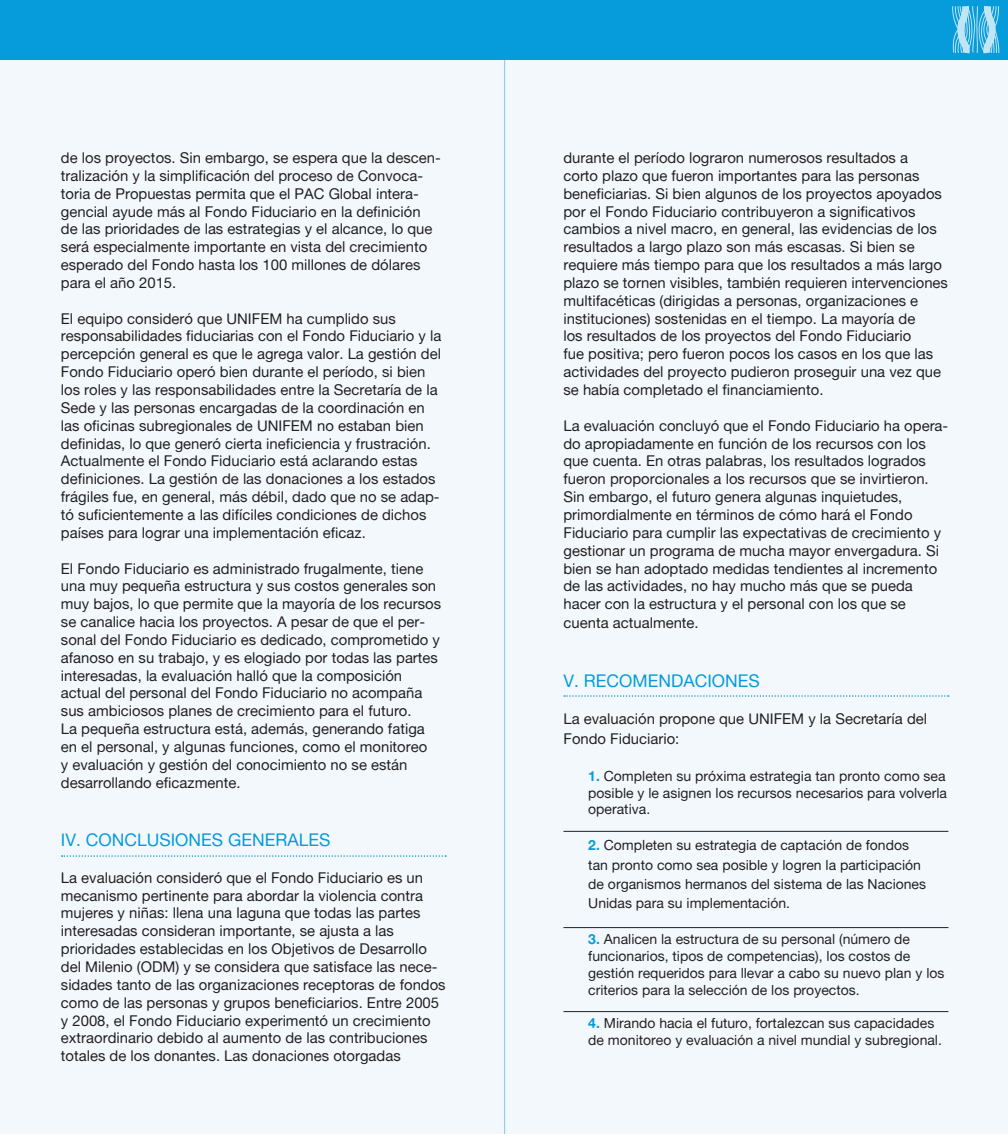
<style>
.page{position:relative;width:1008px;height:1134px;background:#f2f8fc}
.page>*{position:absolute;margin:0;border:0;box-sizing:border-box;transform-origin:0 0}
.SUBTITULOS_PEQUEÑOS{font:17.5px "Alte Haas Grotesk";color:#069bda}
.TEXTO_GENERAL{font:14.88px/17.8px "Alte Haas Grotesk";color:#231f20}
.FONDO_CELESTE{font:14px/16.8px "Alte Haas Grotesk";color:#231f20}
.LINEA{font:14px/19.2px "Alte Haas Grotesk";color:#231f20}
.s1{font-family:"Alte Haas Grotesk Bold";color:#069bda}
</style>
<div class="page">
<hr style="left:504px;top:51px;width:1px;height:1083px;background:#8bc3ea">
<div style="left:0;top:0;width:1008px;height:59px;background:#069bda"></div>
<hr style="left:563px;top:831px;width:385px;height:1px;background:#231f20">
<hr style="left:563px;top:927px;width:385px;height:1px;background:#231f20">
<hr style="left:563px;top:1011px;width:385px;height:1px;background:#231f20">
<svg style="left:952px;top:6px;width:48px;height:48px"></svg>
<svg style="left:62px;top:855px;width:384px;height:2px"></svg>
<svg style="left:564px;top:695px;width:385px;height:2px"></svg>
<p class="TEXTO_GENERAL" style="left:61px;top:149px;width:381px">de los proyectos. Sin embargo, se espera que la descen&shy;tralización y la simplificación del proceso de Convoca&shy;toria de Propuestas permita que el PAC Global intera&shy;gencial ayude más al Fondo Fiduciario en la definición de las prioridades de las estrategias y el alcance, lo que será especialmente importante en vista del crecimiento esperado del Fondo hasta los 100 millones de dólares para el año 2015.</p>
<p class="TEXTO_GENERAL" style="left:61px;top:309px;width:382px">El equipo consideró que UNIFEM ha cumplido sus responsabilidades fiduciarias con el Fondo Fiduciario y la percepción general es que le agrega valor. La gestión del Fondo Fiduciario operó bien durante el período, si bien los roles y las responsabilidades entre la Secretaría de la Sede y las personas encargadas de la coordinación en las oficinas subregionales de UNIFEM no estaban bien definidas, lo que generó cierta ineficiencia y frustración.<br>Actualmente el Fondo Fiduciario está aclarando estas definiciones. La gestión de las donaciones a los estados frágiles fue, en general, más débil, dado que no se adap&shy;tó suficientemente a las difíciles condiciones de dichos países para lograr una implementación eficaz.</p>
<p class="TEXTO_GENERAL" style="left:61px;top:559px;width:382px">El Fondo Fiduciario es administrado frugalmente, tiene una muy pequeña estructura y sus costos generales son muy bajos, lo que permite que la mayoría de los recursos se canalice hacia los proyectos. A pesar de que el per&shy;sonal del Fondo Fiduciario es dedicado, comprometido y afanoso en su trabajo, y es elogiado por todas las partes interesadas, la evaluación halló que la composición actual del personal del Fondo Fiduciario no acompaña sus ambiciosos planes de crecimiento para el futuro.<br>La pequeña estructura está, además, generando fatiga en el personal, y algunas funciones, como el monitoreo<br>y evaluación y gestión del conocimiento no se están desarrollando eficazmente.</p>
<p class="SUBTITULOS_PEQUEÑOS" style="left:61px;top:829px;width:271px">IV. CONCLUSIONES GENERALES</p>
<p class="TEXTO_GENERAL" style="left:61px;top:868px;width:386px">La evaluación consideró que el Fondo Fiduciario es un mecanismo pertinente para abordar la violencia contra mujeres y niñas: llena una laguna que todas las partes interesadas consideran importante, se ajusta a las prioridades establecidas en los Objetivos de Desarrollo del Milenio (ODM) y se considera que satisface las nece&shy;sidades tanto de las organizaciones receptoras de fondos como de las personas y grupos beneficiarios. Entre 2005 y 2008, el Fondo Fiduciario experimentó un crecimiento extraordinario debido al aumento de las contribuciones totales de los donantes. Las donaciones otorgadas</p>
<p class="TEXTO_GENERAL" style="left:563px;top:149px;width:386px">durante el período lograron numerosos resultados a<br>corto plazo que fueron importantes para las personas beneficiarias. Si bien algunos de los proyectos apoyados por el Fondo Fiduciario contribuyeron a significativos cambios a nivel macro, en general, las evidencias de los resultados a largo plazo son más escasas. Si bien se requiere más tiempo para que los resultados a más largo plazo se tornen visibles, también requieren intervenciones multifacéticas (dirigidas a personas, organizaciones e instituciones) sostenidas en el tiempo. La mayoría de<br>los resultados de los proyectos del Fondo Fiduciario<br>fue positiva; pero fueron pocos los casos en los que las actividades del proyecto pudieron proseguir una vez que se había completado el financiamiento.</p>
<p class="TEXTO_GENERAL" style="left:563px;top:416px;width:386px">La evaluación concluyó que el Fondo Fiduciario ha opera&shy;do apropiadamente en función de los recursos con los que cuenta. En otras palabras, los resultados logrados fueron proporcionales a los recursos que se invirtieron.<br>Sin embargo, el futuro genera algunas inquietudes, primordialmente en términos de cómo hará el Fondo Fiduciario para cumplir las expectativas de crecimiento y gestionar un programa de mucha mayor envergadura. Si bien se han adoptado medidas tendientes al incremento de las actividades, no hay mucho más que se pueda hacer con la estructura y el personal con los que se cuenta actualmente.</p>
<p class="SUBTITULOS_PEQUEÑOS" style="left:563px;top:670px;width:198px">V. RECOMENDACIONES</p>
<p class="TEXTO_GENERAL" style="left:563px;top:708px;width:365px;line-height:20.1px">La evaluación propone que UNIFEM y la Secretaría del<br>Fondo Fiduciario:</p>
<p class="FONDO_CELESTE" style="left:588px;top:767px;width:360px;text-align:justify"><span class="s1">1.</span> Completen su próxima estrategia tan pronto como sea posible y le asignen los recursos necesarios para volverla operativa.</p>
<p class="LINEA" style="left:588px;top:836px;width:339px"><span class="s1">2.</span> Completen su estrategia de captación de fondos tan pronto como sea posible y logren la participación de organismos hermanos del sistema de las Naciones Unidas para su implementación.</p>
<p class="FONDO_CELESTE" style="left:588px;top:931px;width:358px"><span class="s1">3.</span> Analicen la estructura de su personal (número de funcionarios, tipos de competencias), los costos de gestión requeridos para llevar a cabo su nuevo plan y los criterios para la selección de los proyectos.</p>
<p class="FONDO_CELESTE" style="left:588px;top:1015px;width:355px"><span class="s1">4.</span> Mirando hacia el futuro, fortalezcan sus capacidades de monitoreo y evaluación a nivel mundial y subregional.</p>
</div>
